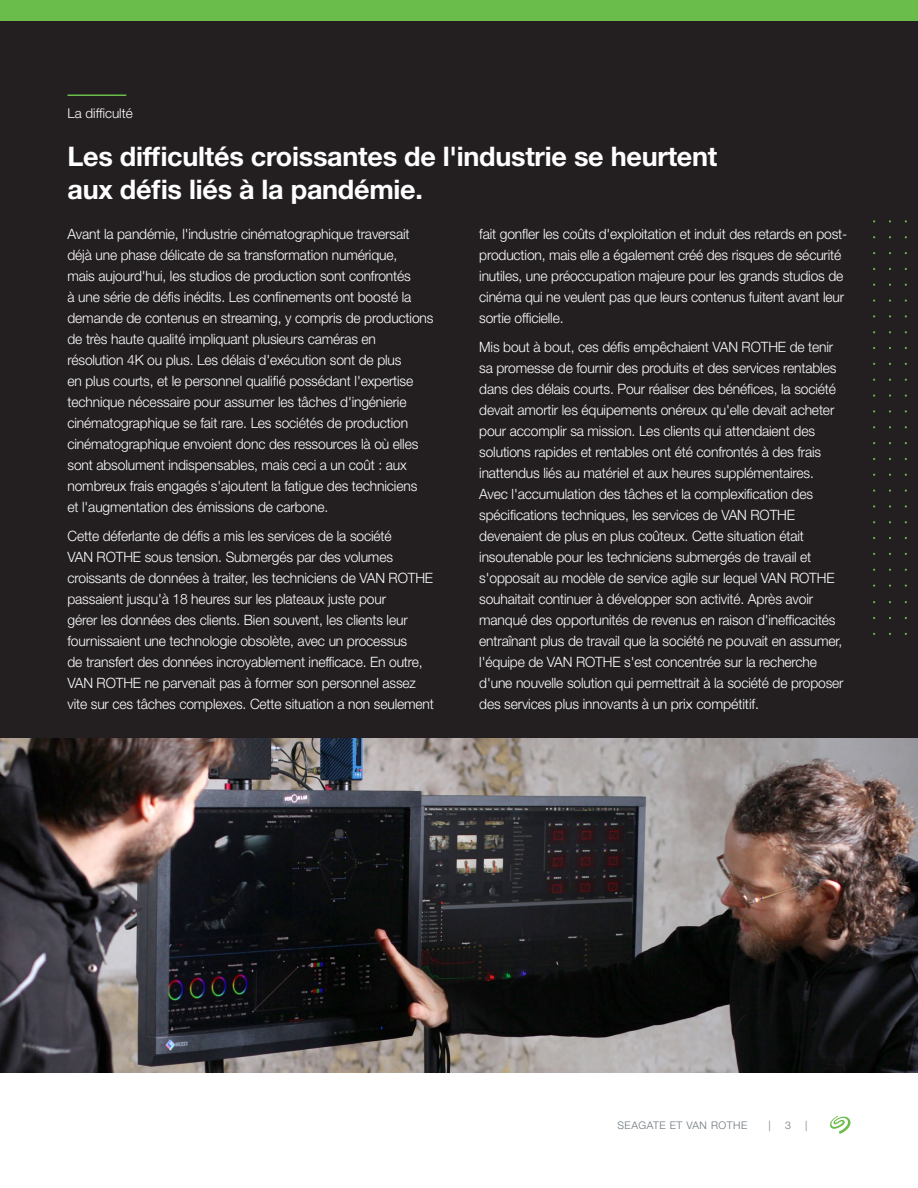
<style>
.page{position:relative;width:918px;height:1188px;background:#fff}
.page>*{position:absolute;margin:0;border:0;box-sizing:border-box;transform-origin:0 0}
.t1{font:700 27px/33px "Helvetica Neue LT Std";letter-spacing:-.01em;color:#fff}
.t2{font:300 14.25px/21px "Helvetica Neue LT Std";letter-spacing:-.01em;color:#fff}
.t3{font:300 13.5px "Helvetica Neue LT Std";color:#fff}
.t4{font:300 10.5px "Helvetica Neue LT Std";letter-spacing:.05em;color:#6a747b}
</style>
<div class="page">
<svg style="left:830px;top:1116px;width:21px;height:18px"></svg>
<div style="left:0;top:0;width:918px;height:21px;background:#6bbd4b"></div>
<div style="left:0;top:21px;width:918px;height:1051px;background:#231f20"></div>
<hr style="left:68px;top:94px;width:58px;height:2px;background:#6bbd4b">
<img style="left:0;top:739px;width:918px;height:334px">
<p class="t3" style="left:68px;top:105px;width:67px">La difficulté</p>
<h1 class="t1" style="left:68px;top:140px;width:651px">Les difficultés croissantes de l'industrie se heurtent aux défis liés à la pandémie.</h1>
<p class="t2" style="left:68px;top:223px;width:367px">Avant la pandémie, l'industrie cinématographique traversait déjà une phase délicate de sa transformation numérique,<br>mais aujourd'hui, les studios de production sont confrontés<br>à une série de défis inédits. Les confinements ont boosté la demande de contenus en streaming, y compris de productions de très haute qualité impliquant plusieurs caméras en résolution 4K ou plus. Les délais d'exécution sont de plus<br>en plus courts, et le personnel qualifié possédant l'expertise technique nécessaire pour assumer les tâches d'ingénierie cinématographique se fait rare. Les sociétés de production cinématographique envoient donc des ressources là où elles sont absolument indispensables, mais ceci a un coût : aux nombreux frais engagés s'ajoutent la fatigue des techniciens<br>et l'augmentation des émissions de carbone.</p>
<p class="t2" style="left:68px;top:525px;width:368px">Cette déferlante de défis a mis les services de la société<br>VAN ROTHE sous tension. Submergés par des volumes croissants de données à traiter, les techniciens de VAN ROTHE passaient jusqu'à 18 heures sur les plateaux juste pour<br>gérer les données des clients. Bien souvent, les clients leur fournissaient une technologie obsolète, avec un processus<br>de transfert des données incroyablement inefficace. En outre, VAN ROTHE ne parvenait pas à former son personnel assez vite sur ces tâches complexes. Cette situation a non seulement</p>
<p class="t2" style="left:479px;top:223px;width:370px">fait gonfler les coûts d'exploitation et induit des retards en post&shy;production, mais elle a également créé des risques de sécurité inutiles, une préoccupation majeure pour les grands studios de cinéma qui ne veulent pas que leurs contenus fuitent avant leur sortie officielle.</p>
<p class="t2" style="left:479px;top:336px;width:366px">Mis bout à bout, ces défis empêchaient VAN ROTHE de tenir sa promesse de fournir des produits et des services rentables dans des délais courts. Pour réaliser des bénéfices, la société devait amortir les équipements onéreux qu'elle devait acheter pour accomplir sa mission. Les clients qui attendaient des solutions rapides et rentables ont été confrontés à des frais inattendus liés au matériel et aux heures supplémentaires.<br>Avec l'accumulation des tâches et la complexification des spécifications techniques, les services de VAN ROTHE devenaient de plus en plus coûteux. Cette situation était insoutenable pour les techniciens submergés de travail et s'opposait au modèle de service agile sur lequel VAN ROTHE souhaitait continuer à développer son activité. Après avoir manqué des opportunités de revenus en raison d'inefficacités entraînant plus de travail que la société ne pouvait en assumer, l'équipe de VAN ROTHE s'est concentrée sur la recherche d'une nouvelle solution qui permettrait à la société de proposer des services plus innovants à un prix compétitif.</p>
<p class="t4" style="left:617px;top:1118px;width:131px">SEAGATE ET VAN ROTHE</p>
<p class="t4" style="left:769px;top:1118px;width:4px">|</p>
<p class="t4" style="left:785px;top:1118px;width:7px">3</p>
<p class="t4" style="left:805px;top:1118px;width:4px">|</p>
</div>
